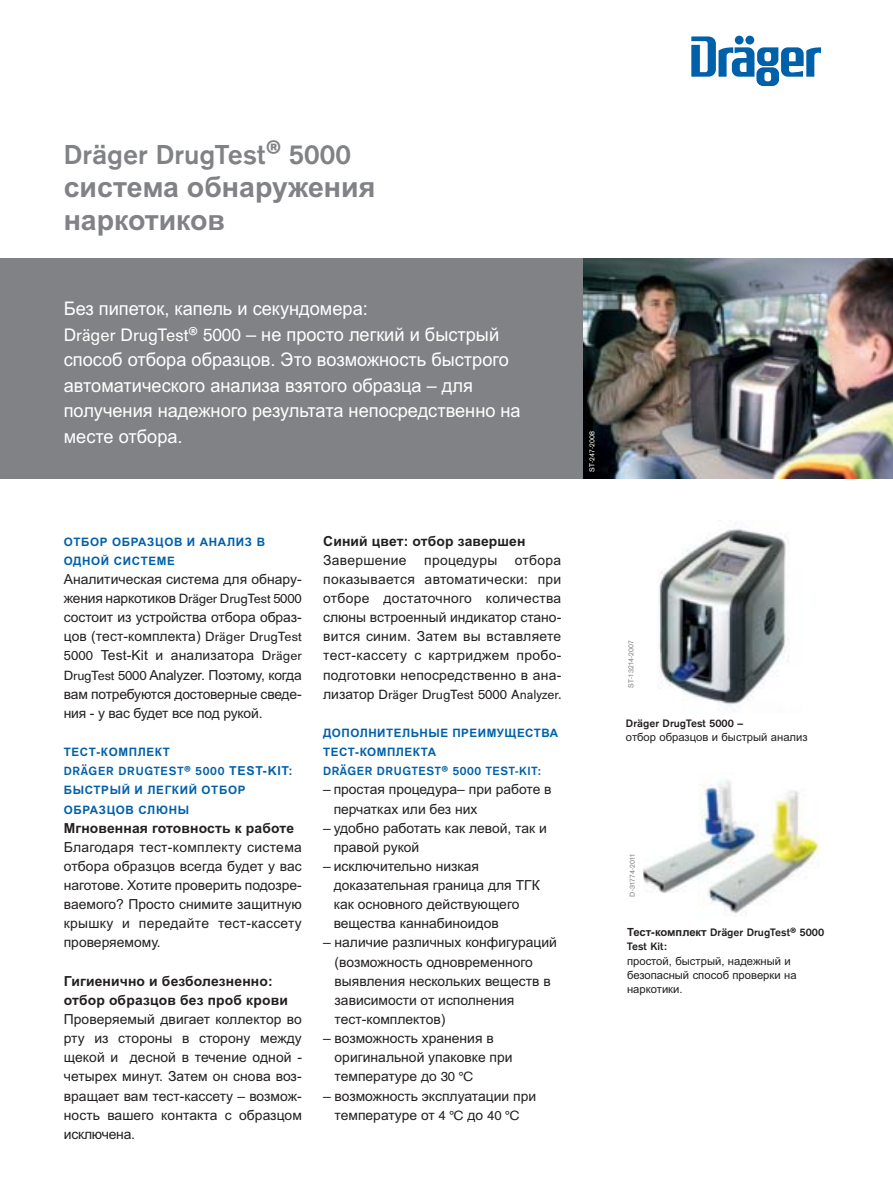
<style>
.page{position:relative;width:893px;height:1191px;background:#fff}
.page>*{position:absolute;margin:0;border:0;box-sizing:border-box;transform-origin:0 0}
.t1{font:700 28.5px/33px "Arial";color:#808285}
.t2{font:700 28.5px "Draeger San";color:#808285}
.t3{font:18.75px/25.5px "Arial";color:#fff}
.t4{font:13.8px/19.2px "Arial";color:#231f20}
.t5{font:700 13.8px/19.2px "Arial";letter-spacing:.01em;color:#231f20}
.t6{font:13.8px "Draeger San";color:#231f20}
.t7{font:13.8px "Arial";letter-spacing:.02em;color:#231f20}
.t8{font:700 12.3px "Draeger San";letter-spacing:.055em;color:#0060a9}
.t9{font:700 11.7px/19.2px "Arial";letter-spacing:.055em;color:#0060a9}
.t10{font:11.25px/14.2px "Arial";color:#231f20}
.t11{font:700 11.25px/14.2px "Draeger San";color:#231f20}
.t12{font:7.5px "Draeger San";letter-spacing:.025em;color:#808285}
.t13{font:7.5px "Draeger San";letter-spacing:.025em;color:#fff}
.s1{font-family:"Draeger San"}
.s2{font-family:"Draeger San";font-size:15.9px}
.s3{font-family:"Arial"}
.s4{font-size:10.5px}
.s5{font-size:9.6px}
</style>
<div class="page">
<img style="left:583px;top:258px;width:310px;height:220px">
<svg style="left:691px;top:36px;width:130px;height:50px"></svg>
<div style="left:735px;top:36px;width:9px;height:8px;background:#0060a9;border-radius:50%"></div>
<div style="left:745px;top:36px;width:9px;height:8px;background:#0060a9;border-radius:50%"></div>
<div style="left:0;top:258px;width:583px;height:220px;background:#808285"></div>
<img style="left:658px;top:528px;width:131px;height:183px">
<img style="left:643px;top:780px;width:177px;height:134px">
<h1 class="t2" style="left:64px;top:137px;width:289px">Dräger DrugTest<sup>®</sup> 5000</h1>
<h1 class="t1" style="left:64px;top:176px;width:313px">система обнаружения наркотиков</h1>
<p class="t3" style="left:64px;top:296px;width:458px">Без пипеток, капель и секундомера:<br><span class="s1">Dräger DrugTest</span><span class="s2">®</span> <span class="s1">5000</span> – не просто легкий и быстрый способ отбора образцов. Это возможность быстрого автоматического анализа взятого образца – для получения надежного результата непосредственно на месте отбора.</p>
<p class="t9" style="left:64px;top:534px;width:203px">ОТБОР ОБРАЗЦОВ И АНАЛИЗ В<br>ОДНОЙ СИСТЕМЕ</p>
<p class="t4" style="left:64px;top:569px;width:239px">Аналитическая система для обнару-</p>
<p class="t6" style="left:64px;top:593px;width:240px"><span class="s3">жения наркотиков</span> Dräger DrugTest 5000</p>
<p class="t4" style="left:64px;top:607px;width:240px;text-align:justify">состоит из устройства отбора образ&shy;цов (тест-комплекта) <span class="s1">Dräger DrugTest 5000</span> Test-Kit и анализатора <span class="s1">Dräger DrugTest 5000</span> Analyzer. Поэтому, когда вам потребуются достоверные сведе&shy;ния - у вас будет все под рукой.</p>
<p class="t9" style="left:64px;top:744px;width:108px">ТЕСТ-КОМПЛЕКТ</p>
<p class="t8" style="left:64px;top:763px;width:230px">DRÄGER DRUGTEST<span class="s4">®</span> 5000 <span class="s3">TEST-KIT:</span></p>
<p class="t9" style="left:64px;top:782px;width:183px">БЫСТРЫЙ И ЛЕГКИЙ ОТБОР<br>ОБРАЗЦОВ СЛЮНЫ</p>
<p class="t5" style="left:64px;top:820px;width:232px">Мгновенная готовность к работе</p>
<p class="t4" style="left:64px;top:837px;width:240px;text-align:justify">Благодаря тест-комплекту система отбора образцов всегда будет у вас наготове. Хотите проверить подозре&shy;ваемого? Просто снимите защитную крышку и передайте тест-кассету проверяемому.</p>
<p class="t5" style="left:64px;top:973px;width:226px">Гигиенично и безболезненно: отбор образцов без проб крови</p>
<p class="t4" style="left:64px;top:1009px;width:240px;text-align:justify">Проверяемый двигает коллектор во рту из стороны в сторону между щекой и десной в течение одной - четырех минут. Затем он снова воз&shy;вращает вам тест-кассету – возмож&shy;ность вашего контакта с образцом исключена.</p>
<p class="t5" style="left:323px;top:533px;width:204px">Синий цвет: отбор завершен</p>
<p class="t7" style="left:323px;top:552px;width:85px">Завершение</p>
<p class="t7" style="left:424px;top:552px;width:75px">процедуры</p>
<p class="t4" style="left:323px;top:550px;width:240px;text-align:justify;text-indent:192px">отбора показывается автоматически: при отборе достаточного количества слюны встроенный индикатор стано&shy;вится синим. Затем вы вставляете тест-кассету с картриджем пробо&shy;подготовки непосредственно в ана-</p>
<p class="t6" style="left:323px;top:688px;width:240px"><span class="s3">лизатор</span> Dräger DrugTest 5000 Analyzer.</p>
<p class="t9" style="left:323px;top:725px;width:237px">ДОПОЛНИТЕЛЬНЫЕ ПРЕИМУЩЕСТВА<br>ТЕСТ-КОМПЛЕКТА</p>
<p class="t8" style="left:323px;top:763px;width:220px">DRÄGER DRUGTEST<span class="s4">®</span> 5000 TEST-KIT:</p>
<p class="t4" style="left:334px;top:780px;width:219px;text-indent:-11px">– простая процедура– при работе в перчатках или без них</p>
<p class="t4" style="left:334px;top:818px;width:215px;text-indent:-10px">– удобно работать как левой, так и правой рукой</p>
<p class="t4" style="left:334px;top:856px;width:208px;text-indent:-11px">– исключительно низкая доказательная граница для ТГК как основного действующего вещества каннабиноидов</p>
<p class="t4" style="left:335px;top:933px;width:224px;text-indent:-11px">– наличие различных конфигураций (возможность одновременного выявления нескольких веществ в зависимости от исполнения тест-комплектов)</p>
<p class="t4" style="left:335px;top:1028px;width:179px;text-indent:-11px">– возможность хранения в оригинальной упаковке при температуре до <span class="s1">30 °C</span></p>
<p class="t4" style="left:323px;top:1086px;width:214px;text-align:center">– возможность эксплуатации при температуре от <span class="s1">4 °C</span> до <span class="s1">40 °C</span></p>
<p class="t13" style="left:589px;top:472px;width:42px;rotate:-90deg">ST-247-2008</p>
<p class="t12" style="left:628px;top:687px;width:49px;rotate:-90deg">ST-13214-2007</p>
<p class="t11" style="left:626px;top:716px;width:119px">Dräger DrugTest 5000 –</p>
<p class="t10" style="left:626px;top:730px;width:183px">отбор образцов и быстрый анализ</p>
<p class="t12" style="left:629px;top:897px;width:45px;rotate:-90deg">D-31774-2011</p>
<p class="t11" style="left:627px;top:925px;width:199px"><span class="s3">Тест-комплект</span> Dräger DrugTest<span class="s5">®</span> 5000<br>Test Kit:</p>
<p class="t10" style="left:627px;top:953px;width:171px">простой, быстрый, надежный и безопасный способ проверки на наркотики.</p>
</div>
